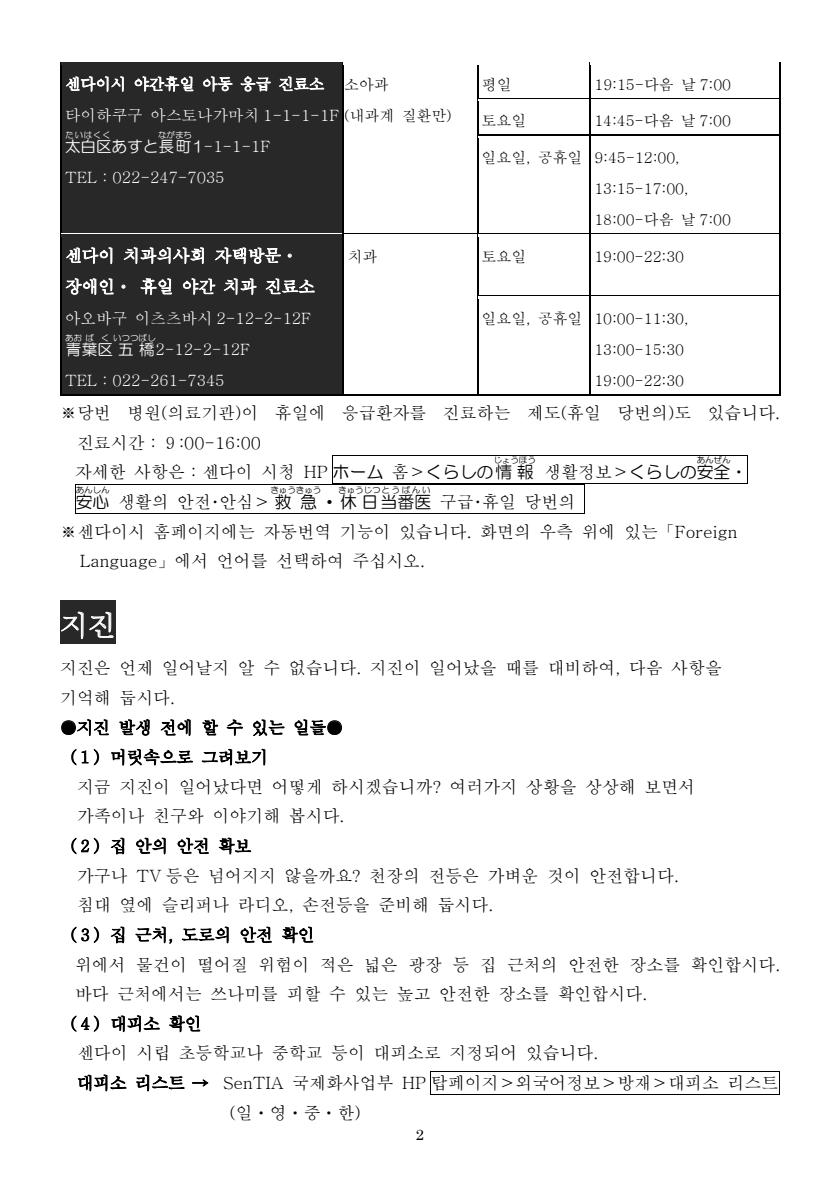
<style>
.page{position:relative;width:840px;height:1191px;background:#fff}
.page>*{position:absolute;margin:0;border:0;box-sizing:border-box;transform-origin:0 0}
.t1{font:28.2px "Batang";color:#fff}
.t2{font:17px/29.6px "Batang";color:#000}
.t3{font:17px/31px "Batang";letter-spacing:-.02em;color:#fff}
.t4{font:17px/29.6px "Batang";letter-spacing:-.02em;color:#000}
.t5{font:17px "HG Maru Gothic MPRO";color:#000}
.t6{font:15.6px/31.2px "Batang";color:#fff}
.t7{font:15.6px "HG Maru Gothic MPRO";color:#fff}
.t8{font:14.8px/31px "Batang";letter-spacing:-.005em;color:#000}
.t9{font:14.8px "Century";color:#000}
.t10{font:8.4px "HG Maru Gothic MPRO";color:#000}
.t11{font:8.4px "HG Maru Gothic MPRO";color:#fff}
.t12{font:8.4px "HG Maru Gothic MPRO";letter-spacing:.1em;color:#000}
.s1{font-size:14.8px;color:#000}
.s2{font-family:"Batang"}
.s3{font-family:"MS Mincho"}
.s4{font-family:"HG Maru Gothic MPRO"}
</style>
<div class="page">
<div style="left:61px;top:63px;width:281px;height:170px;background:#282828"></div>
<hr style="left:61px;top:62px;width:281px;height:1px;background:#000">
<hr style="left:343px;top:62px;width:133px;height:1px;background:#000">
<hr style="left:477px;top:62px;width:112px;height:1px;background:#000">
<hr style="left:590px;top:62px;width:188px;height:1px;background:#000">
<hr style="left:60px;top:65px;width:1px;height:33px;background:#000">
<hr style="left:342px;top:65px;width:2px;height:33px;background:#000">
<hr style="left:476px;top:65px;width:2px;height:33px;background:#000">
<hr style="left:589px;top:65px;width:1px;height:33px;background:#000">
<hr style="left:778px;top:65px;width:1px;height:33px;background:#000">
<hr style="left:478px;top:98px;width:111px;height:1px;background:#000">
<hr style="left:590px;top:98px;width:188px;height:1px;background:#000">
<hr style="left:60px;top:101px;width:1px;height:34px;background:#000">
<hr style="left:342px;top:101px;width:2px;height:34px;background:#000">
<hr style="left:476px;top:101px;width:2px;height:34px;background:#000">
<hr style="left:589px;top:101px;width:1px;height:34px;background:#000">
<hr style="left:778px;top:101px;width:1px;height:34px;background:#000">
<hr style="left:478px;top:135px;width:111px;height:1px;background:#000">
<hr style="left:590px;top:135px;width:188px;height:1px;background:#000">
<hr style="left:60px;top:138px;width:1px;height:95px;background:#000">
<hr style="left:342px;top:138px;width:2px;height:95px;background:#000">
<hr style="left:476px;top:138px;width:2px;height:95px;background:#000">
<hr style="left:589px;top:138px;width:1px;height:95px;background:#000">
<hr style="left:778px;top:138px;width:1px;height:95px;background:#000">
<div style="left:61px;top:235px;width:281px;height:159px;background:#282828"></div>
<hr style="left:61px;top:234px;width:281px;height:3px;background:#282828">
<hr style="left:344px;top:233px;width:132px;height:2px;background:#000">
<hr style="left:478px;top:233px;width:111px;height:2px;background:#000">
<hr style="left:590px;top:233px;width:188px;height:2px;background:#000">
<hr style="left:60px;top:237px;width:1px;height:58px;background:#000">
<hr style="left:342px;top:237px;width:2px;height:58px;background:#000">
<hr style="left:476px;top:237px;width:2px;height:58px;background:#000">
<hr style="left:589px;top:237px;width:1px;height:58px;background:#000">
<hr style="left:778px;top:237px;width:1px;height:58px;background:#000">
<hr style="left:478px;top:295px;width:111px;height:2px;background:#000">
<hr style="left:590px;top:295px;width:188px;height:2px;background:#000">
<hr style="left:60px;top:299px;width:1px;height:95px;background:#000">
<hr style="left:61px;top:394px;width:281px;height:1px;background:#000">
<hr style="left:342px;top:299px;width:2px;height:95px;background:#000">
<hr style="left:344px;top:394px;width:132px;height:1px;background:#000">
<hr style="left:476px;top:299px;width:2px;height:95px;background:#000">
<hr style="left:478px;top:394px;width:111px;height:1px;background:#000">
<hr style="left:589px;top:299px;width:1px;height:95px;background:#000">
<hr style="left:590px;top:394px;width:188px;height:1px;background:#000">
<hr style="left:778px;top:299px;width:1px;height:95px;background:#000">
<hr style="left:332px;top:455px;width:415px;height:1px;background:#000">
<svg style="left:332px;top:456px;width:1px;height:27px"></svg>
<hr style="left:332px;top:483px;width:415px;height:1px;background:#000">
<svg style="left:747px;top:455px;width:1px;height:29px"></svg>
<hr style="left:76px;top:484px;width:507px;height:1px;background:#000">
<svg style="left:75px;top:484px;width:1px;height:30px"></svg>
<hr style="left:76px;top:513px;width:507px;height:1px;background:#000">
<div style="left:60px;top:600px;width:55px;height:44px;background:#282828"></div>
<hr style="left:431px;top:1071px;width:348px;height:1px;background:#000">
<svg style="left:430px;top:1071px;width:1px;height:24px"></svg>
<hr style="left:431px;top:1094px;width:348px;height:1px;background:#000">
<svg style="left:779px;top:1071px;width:1px;height:24px"></svg>
<p class="t6" style="left:65px;top:68px;width:388px">센다이시 야간휴일 아동 응급 진료소<br>타이하쿠구 아스토나가마치 1-1-1-1F <span class="s1">(내과계 질환만)</span></p>
<p class="t7" style="left:65px;top:138px;width:207px">太白区あすと長町1<span class="s2">-1-1-1F</span></p>
<p class="t8" style="left:344px;top:69px;width:46px">소아과</p>
<p class="t8" style="left:481px;top:69px;width:31px">평일</p>
<p class="t8" style="left:594px;top:69px;width:138px">19:15-다음 날 7:00</p>
<p class="t8" style="left:481px;top:106px;width:46px">토요일</p>
<p class="t8" style="left:594px;top:106px;width:138px">14:45-다음 날 7:00</p>
<p class="t8" style="left:594px;top:142px;width:138px;text-indent:-113px">일요일, 공휴일 9:45-12:00,<br>13:15-17:00,<br>18:00-다음 날 7:00</p>
<p class="t11" style="left:65px;top:130px;width:47px">たいはくく</p>
<p class="t11" style="left:158px;top:130px;width:35px">ながまち</p>
<p class="t6" style="left:65px;top:162px;width:161px">TEL：022-247-7035</p>
<p class="t3" style="left:65px;top:240px;width:251px">센다이 치과의사회 자택방문<span class="s3">・</span>장애인<span class="s3">・</span> 휴일 야간 치과 진료소</p>
<p class="t6" style="left:65px;top:303px;width:248px">아오바구 이츠츠바시 2-12-2-12F<span class="s4">青葉区五橋</span>2-12-2-12F</p>
<p class="t8" style="left:347px;top:241px;width:31px">치과</p>
<p class="t8" style="left:481px;top:241px;width:46px">토요일</p>
<p class="t8" style="left:594px;top:241px;width:91px">19:00-22:30</p>
<p class="t8" style="left:594px;top:303px;width:95px;text-indent:-113px">일요일, 공휴일 10:00-11:30,<br>13:00-15:30<br>19:00-22:30</p>
<p class="t2" style="left:75px;top:398px;width:706px;text-indent:-15px">※당번 병원(의료기관)이 휴일에 응급환자를 진료하는 제도(휴일 당번의)도 있습니다. 진료시간：９:00-16:00<br>자세한 사항은：센다이 시청 HP <span class="s4">ホーム</span> 홈＞<span class="s4">くらしの情報</span></p>
<p class="t11" style="left:65px;top:333px;width:30px">あおば</p>
<p class="t11" style="left:101px;top:333px;width:56px">くいつつばし</p>
<p class="t6" style="left:65px;top:364px;width:161px">TEL：022-261-7345</p>
<p class="t10" style="left:696px;top:456px;width:35px">あんぜん</p>
<p class="t10" style="left:493px;top:456px;width:44px">じょうほう</p>
<p class="t5" style="left:544px;top:464px;width:204px"><span class="s2">생활정보＞</span>くらしの安全<span class="s3">・</span></p>
<p class="t10" style="left:270px;top:485px;width:52px">きゅうきゅう</p>
<p class="t12" style="left:338px;top:485px;width:94px">きゅうじつとうばんい</p>
<p class="t10" style="left:76px;top:485px;width:35px">あんしん</p>
<p class="t2" style="left:439px;top:487px;width:137px">구급<span class="s3">･</span>휴일 당번의</p>
<p class="t2" style="left:60px;top:517px;width:678px">※센다이시 홈페이지에는 자동번역 기능이 있습니다. 화면의 우측 위에 있는「Foreign</p>
<p class="t2" style="left:80px;top:546px;width:346px">Language」에서 언어를 선택하여 주십시오.</p>
<p class="t2" style="left:118px;top:487px;width:314px">생활의 안전<span class="s3">･</span>안심＞<span class="s4">救急・休日当番医</span></p>
<p class="t5" style="left:76px;top:493px;width:35px">安心</p>
<h1 class="t1" style="left:60px;top:611px;width:57px">지진</h1>
<p class="t2" style="left:60px;top:653px;width:663px">지진은 언제 일어날지 알 수 없습니다. 지진이 일어났을 때를 대비하여, 다음 사항을 기억해 둡시다.</p>
<p class="t4" style="left:60px;top:713px;width:284px">●지진 발생 전에 할 수 있는 일들●（１）머릿속으로 그려보기</p>
<p class="t2" style="left:77px;top:772px;width:619px">지금 지진이 일어났다면 어떻게 하시겠습니까? 여러가지 상황을 상상해 보면서</p>
<p class="t2" style="left:77px;top:801px;width:269px">가족이나 친구와 이야기해 봅시다.</p>
<p class="t2" style="left:60px;top:831px;width:193px">（２）집 안의 안전 확보</p>
<p class="t2" style="left:77px;top:861px;width:603px">가구나 TV 등은 넘어지지 않을까요? 천장의 전등은 가벼운 것이 안전합니다.</p>
<p class="t2" style="left:77px;top:890px;width:417px">침대 옆에 슬리퍼나 라디오, 손전등을 준비해 둡시다.</p>
<p class="t2" style="left:60px;top:920px;width:256px">（３）집 근처, 도로의 안전 확인</p>
<p class="t2" style="left:75px;top:949px;width:706px">위에서 물건이 떨어질 위험이 적은 넓은 광장 등 집 근처의 안전한 장소를 확인합시다.</p>
<p class="t2" style="left:75px;top:979px;width:573px">바다 근처에서는 쓰나미를 피할 수 있는 높고 안전한 장소를 확인합시다.</p>
<p class="t2" style="left:60px;top:1009px;width:143px">（４）대피소 확인</p>
<p class="t2" style="left:77px;top:1038px;width:522px">센다이 시립 초등학교나 중학교 등이 대피소로 지정되어 있습니다.</p>
<p class="t2" style="left:77px;top:1068px;width:702px">대피소 리스트 → SenTIA 국제화사업부 HP 탑페이지＞외국어정보＞방재＞대피소 리스트</p>
<p class="t2" style="left:229px;top:1097px;width:133px">(일<span class="s3">・</span>영<span class="s3">・</span>중<span class="s3">・</span>한)</p>
<p class="t9" style="left:415px;top:1122px;width:10px">2</p>
</div>
